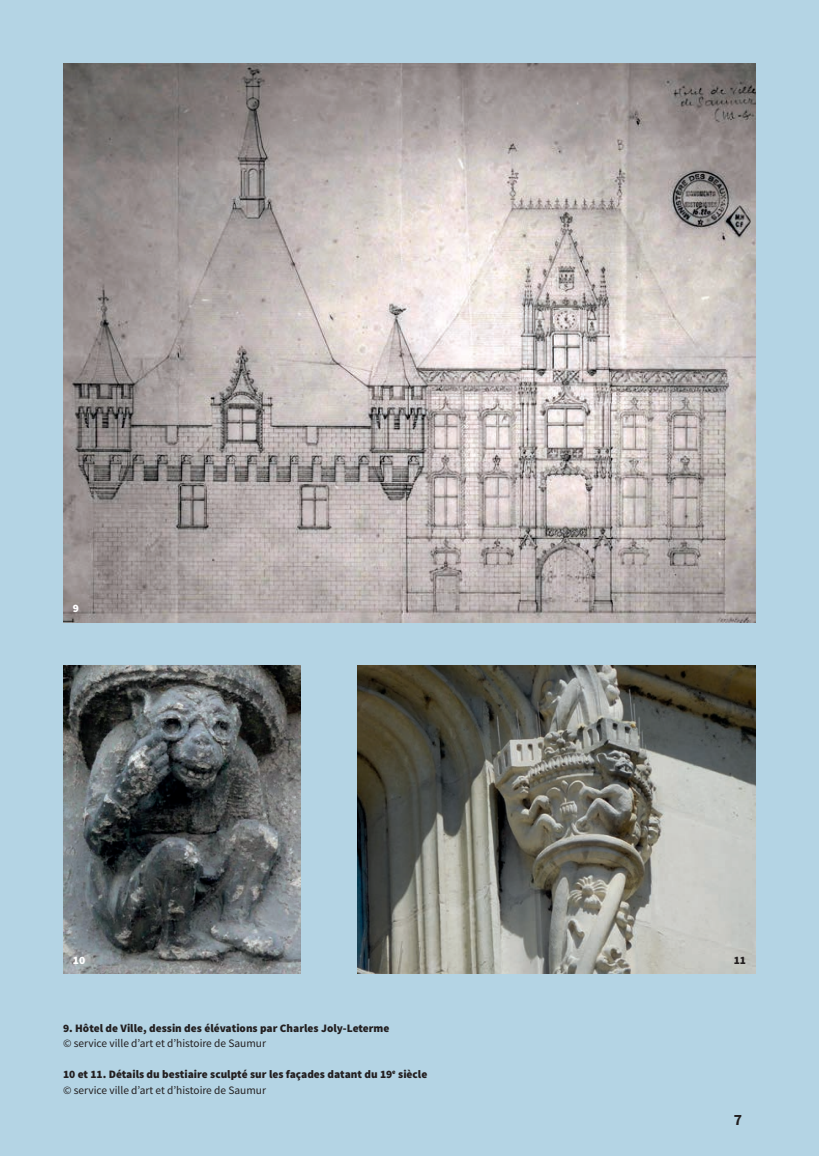
<style>
.page{position:relative;width:819px;height:1156px;background:#b4d4e4}
.page>*{position:absolute;margin:0;border:0;box-sizing:border-box;transform-origin:0 0}
.t1{font:700 15.75px "Source Sans Pro";color:#231f20}
.t2{font:900 11.38px/15.8px "Source Sans Pro";color:#231f20}
.t3{font:11.38px "Source Sans Pro";color:#231f20}
.t4{font:900 11.38px "Source Sans Pro";color:#fff}
.s1{font-weight:400}
</style>
<div class="page">
<img style="left:63px;top:63px;width:693px;height:559px">
<img style="left:357px;top:666px;width:399px;height:307px">
<img style="left:63px;top:666px;width:237px;height:307px">
<p class="t4" style="left:73px;top:601px;width:8px">9</p>
<p class="t4" style="left:73px;top:952px;width:14px">10</p>
<p class="t2" style="left:733px;top:952px;width:14px">11</p>
<p class="t2" style="left:63px;top:1020px;width:328px">9. Hôtel de Ville, dessin des élévations par Charles Joly-Leterme</p>
<p class="t3" style="left:63px;top:1036px;width:204px">© service ville d’art et d’histoire de Saumur</p>
<p class="t2" style="left:63px;top:1067px;width:366px">10 et 11. Détails du bestiaire sculpté sur les façades datant du 19<sup>e</sup> siècle <span class="s1">© service ville d’art et d’histoire de Saumur</span></p>
<h1 class="t1" style="left:733px;top:1109px;width:10px">7</h1>
</div>
